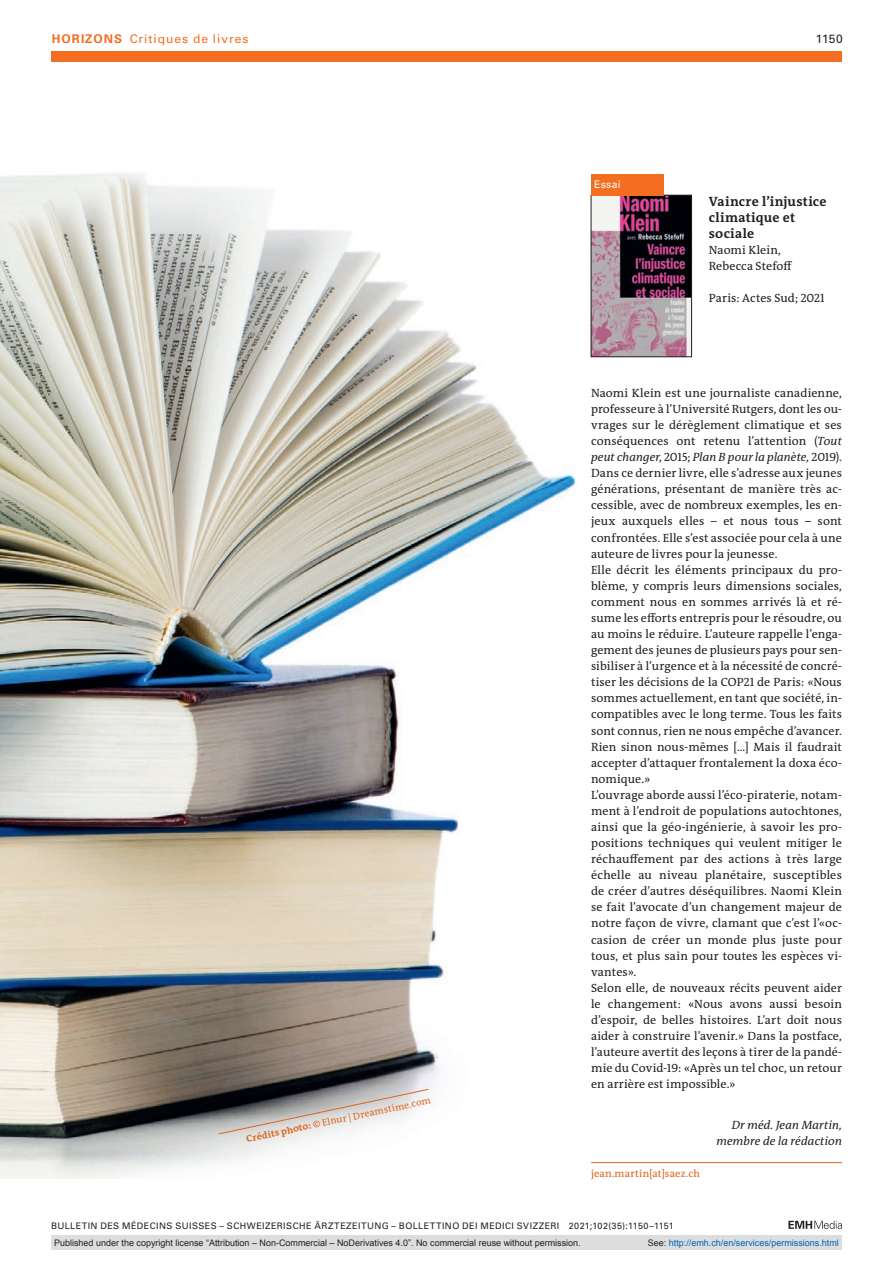
<style>
.page{position:relative;width:893px;height:1263px;background:#fff}
.page>*{position:absolute;margin:0;border:0;box-sizing:border-box;transform-origin:0 0}
.section-h2{font:700 13.5px/16px "The Antiqua B W7";letter-spacing:.02em;color:#231f20}
.section-pn{font:12px/16px "The Antiqua B W5 Plain";letter-spacing:.01em;color:#231f20;text-align:justify}
.section-pn-2{font:italic 12px/16px "The Antiqua B W5 Plain";letter-spacing:.01em;color:#231f20;text-align:right}
.ressort{font:12px "Univers LT Std";letter-spacing:.085em;color:#f36e21}
.ressort-2{font:12px "Univers LT Std";color:#231f20}
.section-ps{font:10.5px "The Antiqua B W5 Plain";letter-spacing:.02em;color:#dc641c}
.fig-caption{font:10.5px "Univers LT Std";letter-spacing:.025em;color:#fff}
.an-credits{font:9.75px "The Antiqua B W5 Plain";color:#dc641c}
.t1{font:9px "Arial";color:#231f20}
.fusszeile{font:9px "Univers LT Std";letter-spacing:.045em;color:#231f20}
.t2{font:9px "Arial";color:#0066b3}
.s1{font-weight:700}
.s2{font-family:"The Antiqua B W7";font-weight:700}
.s3{font-style:italic}
.s4{color:#231f20}
</style>
<div class="page">
<svg style="left:788px;top:1221px;width:54px;height:8px"></svg>
<img style="left:0;top:173px;width:576px;height:1006px">
<hr style="left:591px;top:1162px;width:251px;height:1px;background:#dc641c">
<img style="left:593px;top:197px;width:97px;height:158px">
<div style="left:591px;top:195px;width:101px;height:162px;border:1px solid #231f20"></div>
<div style="left:591px;top:174px;width:72px;height:21px;background:#f36e21"></div>
<div style="left:51px;top:51px;width:791px;height:11px;background:#f36e21"></div>
<svg style="left:218px;top:1089px;width:211px;height:45px"></svg>
<div style="left:51px;top:1235px;width:791px;height:15px;background:#dcdddf"></div>
<p class="ressort" style="left:52px;top:31px;width:198px"><span class="s1">HORIZONS</span> Critiques de livres</p>
<p class="ressort-2" style="left:816px;top:31px;width:28px">1150</p>
<p class="an-credits" style="left:245px;top:1133px;width:190px;rotate:-12deg"><span class="s2">Crédits photo:</span> © Elnur | Dreamstime.com</p>
<p class="fig-caption" style="left:594px;top:178px;width:28px">Essai</p>
<p class="section-h2" style="left:709px;top:193px;width:119px">Vaincre l’injustice climatique et sociale</p>
<p class="section-pn" style="left:709px;top:242px;width:85px">Naomi Klein,<br>Rebecca Stefoff</p>
<p class="section-pn" style="left:709px;top:290px;width:117px">Paris: Actes Sud; 2021</p>
<p class="section-pn" style="left:591px;top:385px;width:252px">Naomi Klein est une journaliste canadienne, professeure à l’Université Rutgers, dont les ou&shy;vrages sur le dérèglement climatique et ses conséquences ont retenu l’attention (<span class="s3">Tout peut changer</span>, 2015; <span class="s3">Plan B pour la planète,</span> 2019).<br>Dans ce dernier livre, elle s’adresse aux jeunes générations, présentant de manière très ac&shy;cessible, avec de nombreux exemples, les en&shy;jeux auxquels elles – et nous tous – sont confrontées. Elle s’est associée pour cela à une auteure de livres pour la jeunesse.</p>
<p class="section-pn" style="left:591px;top:562px;width:252px">Elle décrit les éléments principaux du pro&shy;blème, y compris leurs dimensions sociales, comment nous en sommes arrivés là et ré&shy;sume les efforts entrepris pour le résoudre, ou au moins le réduire. L’auteure rappelle l’enga&shy;gement des jeunes de plusieurs pays pour sen&shy;sibiliser à l’urgence et à la nécessité de concré&shy;tiser les décisions de la COP21 de Paris: «Nous sommes actuellement, en tant que société, in&shy;compatibles avec le long terme. Tous les faits sont connus, rien ne nous empêche d’avancer.<br>Rien sinon nous-mêmes […] Mais il faudrait accepter d’attaquer frontalement la doxa éco&shy;nomique.»</p>
<p class="section-pn" style="left:591px;top:787px;width:252px">L’ouvrage aborde aussi l’éco-piraterie, notam&shy;ment à l’endroit de populations autochtones, ainsi que la géo-ingénierie, à savoir les pro&shy;positions techniques qui veulent mitiger le réchauffement par des actions à très large échelle au niveau planétaire, susceptibles de créer d’autres déséquilibres. Naomi Klein se fait l’avocate d’un changement majeur de notre façon de vivre, clamant que c’est l’«oc&shy;casion de créer un monde plus juste pour tous, et plus sain pour toutes les espèces vi&shy;vantes».</p>
<p class="section-pn" style="left:591px;top:980px;width:252px">Selon elle, de nouveaux récits peuvent aider le changement: «Nous avons aussi besoin d’espoir, de belles histoires. L’art doit nous aider à construire l’avenir.» Dans la postface, l’auteure avertit des leçons à tirer de la pandé&shy;mie du Covid-19: «Après un tel choc, un retour en arrière est impossible.»</p>
<p class="section-pn-2" style="left:716px;top:1116px;width:127px">Dr méd. Jean Martin, membre de la rédaction</p>
<p class="section-ps" style="left:591px;top:1166px;width:110px">jean.martin[at]saez.ch</p>
<p class="fusszeile" style="left:51px;top:1220px;width:624px">BULLETIN DES MÉDECINS SUISSES – SCHWEIZERISCHE ÄRZTEZEITUNG – BOLLETTINO DEI MEDICI SVIZZERI 2021;102(35):1150–1151</p>
<p class="t1" style="left:54px;top:1237px;width:528px">Published under the copyright license “Attribution – Non-Commercial – NoDerivatives 4.0”. No commercial reuse without permission.</p>
<p class="t2" style="left:648px;top:1237px;width:193px"><span class="s4">See:</span> http://emh.ch/en/services/permissions.html</p>
</div>
